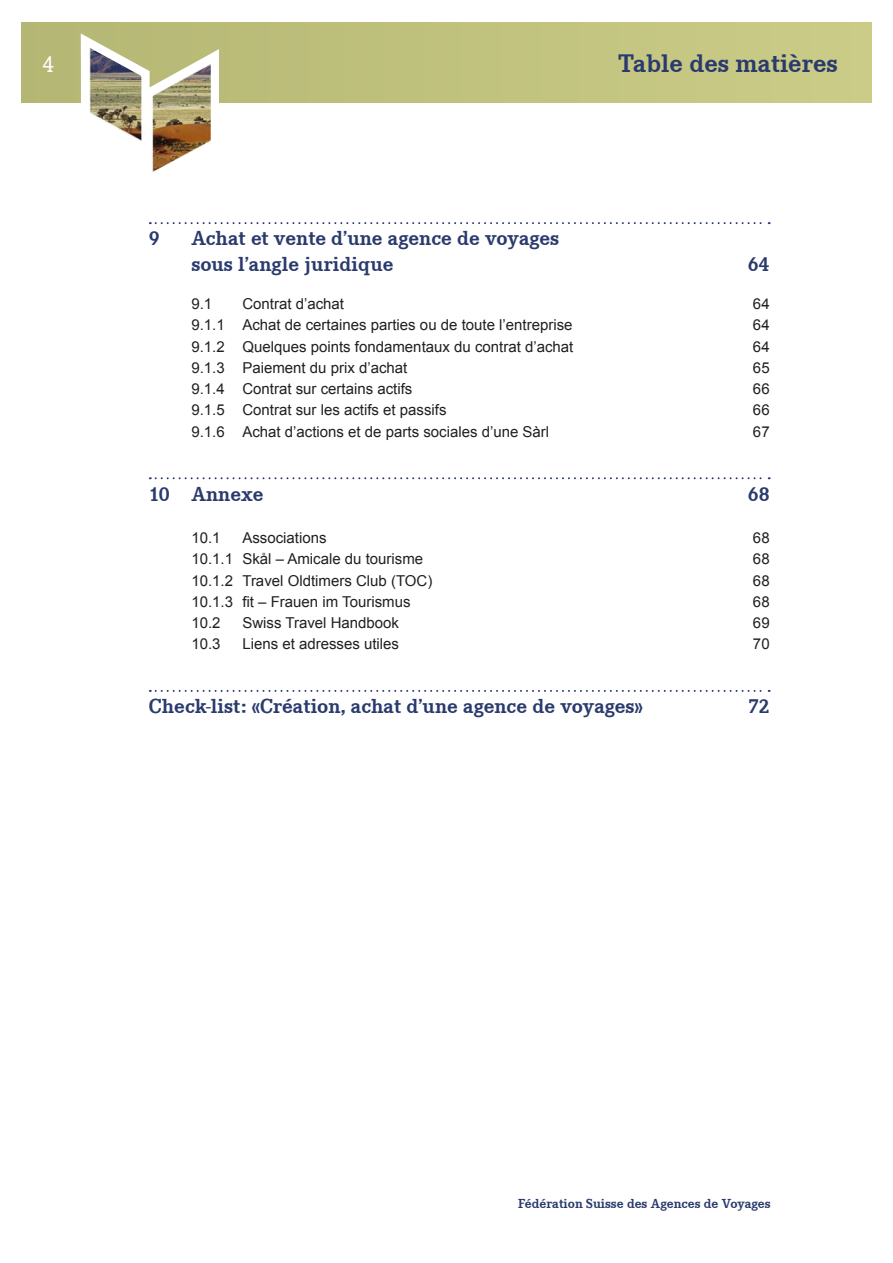
<style>
.page{position:relative;width:893px;height:1263px;background:#fff}
.page>*{position:absolute;margin:0;border:0;box-sizing:border-box;transform-origin:0 0}
.Rubriktitel{font:700 26.25px "Corporate E";color:#2a3a6d}
.Rubriktitel-2{font:24px "Corporate E";color:#fff}
.IVZ_Subtitle_FR{font:700 21px/25.5px "Corporate E";color:#2a3a6d}
.IVZ_Body_FR{font:15px "Arial";color:#231f20}
.t1{font:700 13.5px "Corporate E";color:#2a3a6d}
</style>
<div class="page">
<div style="left:21px;top:22px;width:851px;height:81px;background:#c1c37f"></div>
<svg style="left:150px;top:222px;width:620px;height:2px"></svg>
<svg style="left:150px;top:477px;width:620px;height:2px"></svg>
<svg style="left:150px;top:690px;width:620px;height:2px"></svg>
<img style="left:74px;top:29px;width:145px;height:143px">
<p class="Rubriktitel-2" style="left:43px;top:51px;width:14px">4</p>
<p class="Rubriktitel" style="left:618px;top:48px;width:221px">Table des matières</p>
<p class="IVZ_Subtitle_FR" style="left:149px;top:226px;width:12px">9</p>
<p class="IVZ_Subtitle_FR" style="left:191px;top:226px;width:369px">Achat et vente d’une agence de voyages sous l’angle juridique</p>
<p class="IVZ_Subtitle_FR" style="left:748px;top:251px;width:23px">64</p>
<p class="IVZ_Body_FR" style="left:191px;top:294px;width:22px">9.1</p>
<p class="IVZ_Body_FR" style="left:242px;top:294px;width:103px">Contrat d’achat</p>
<p class="IVZ_Body_FR" style="left:753px;top:294px;width:18px">64</p>
<p class="IVZ_Body_FR" style="left:191px;top:315px;width:383px">9.1.1 Achat de certaines parties ou de toute l’entreprise</p>
<p class="IVZ_Body_FR" style="left:753px;top:315px;width:18px">64</p>
<p class="IVZ_Body_FR" style="left:191px;top:337px;width:384px">9.1.2 Quelques points fondamentaux du contrat d’achat</p>
<p class="IVZ_Body_FR" style="left:753px;top:337px;width:18px">64</p>
<p class="IVZ_Body_FR" style="left:191px;top:358px;width:218px">9.1.3 Paiement du prix d’achat</p>
<p class="IVZ_Body_FR" style="left:753px;top:358px;width:18px">65</p>
<p class="IVZ_Body_FR" style="left:191px;top:379px;width:223px">9.1.4 Contrat sur certains actifs</p>
<p class="IVZ_Body_FR" style="left:753px;top:379px;width:18px">66</p>
<p class="IVZ_Body_FR" style="left:191px;top:400px;width:257px">9.1.5 Contrat sur les actifs et passifs</p>
<p class="IVZ_Body_FR" style="left:753px;top:400px;width:18px">66</p>
<p class="IVZ_Body_FR" style="left:191px;top:422px;width:359px">9.1.6 Achat d’actions et de parts sociales d’une Sàrl</p>
<p class="IVZ_Body_FR" style="left:753px;top:422px;width:18px">67</p>
<p class="IVZ_Subtitle_FR" style="left:149px;top:481px;width:116px">10 Annexe</p>
<p class="IVZ_Subtitle_FR" style="left:748px;top:481px;width:23px">68</p>
<p class="IVZ_Body_FR" style="left:191px;top:528px;width:31px">10.1</p>
<p class="IVZ_Body_FR" style="left:242px;top:528px;width:86px">Associations</p>
<p class="IVZ_Body_FR" style="left:753px;top:528px;width:18px">68</p>
<p class="IVZ_Body_FR" style="left:191px;top:549px;width:233px">10.1.1 Skål – Amicale du tourisme</p>
<p class="IVZ_Body_FR" style="left:753px;top:549px;width:18px">68</p>
<p class="IVZ_Body_FR" style="left:191px;top:570px;width:243px">10.1.2 Travel Oldtimers Club (TOC)</p>
<p class="IVZ_Body_FR" style="left:753px;top:570px;width:18px">68</p>
<p class="IVZ_Body_FR" style="left:191px;top:592px;width:221px">10.1.3 fit – Frauen im Tourismus</p>
<p class="IVZ_Body_FR" style="left:753px;top:592px;width:18px">68</p>
<p class="IVZ_Body_FR" style="left:191px;top:613px;width:31px">10.2</p>
<p class="IVZ_Body_FR" style="left:242px;top:613px;width:158px">Swiss Travel Handbook</p>
<p class="IVZ_Body_FR" style="left:753px;top:613px;width:18px">69</p>
<p class="IVZ_Body_FR" style="left:191px;top:634px;width:31px">10.3</p>
<p class="IVZ_Body_FR" style="left:242px;top:634px;width:158px">Liens et adresses utiles</p>
<p class="IVZ_Body_FR" style="left:753px;top:634px;width:18px">70</p>
<p class="IVZ_Subtitle_FR" style="left:149px;top:694px;width:496px">Check-list: «Création, achat d’une agence de voyages»</p>
<p class="IVZ_Subtitle_FR" style="left:748px;top:694px;width:23px">72</p>
<p class="t1" style="left:518px;top:1196px;width:254px">Fédération Suisse des Agences de Voyages</p>
</div>
